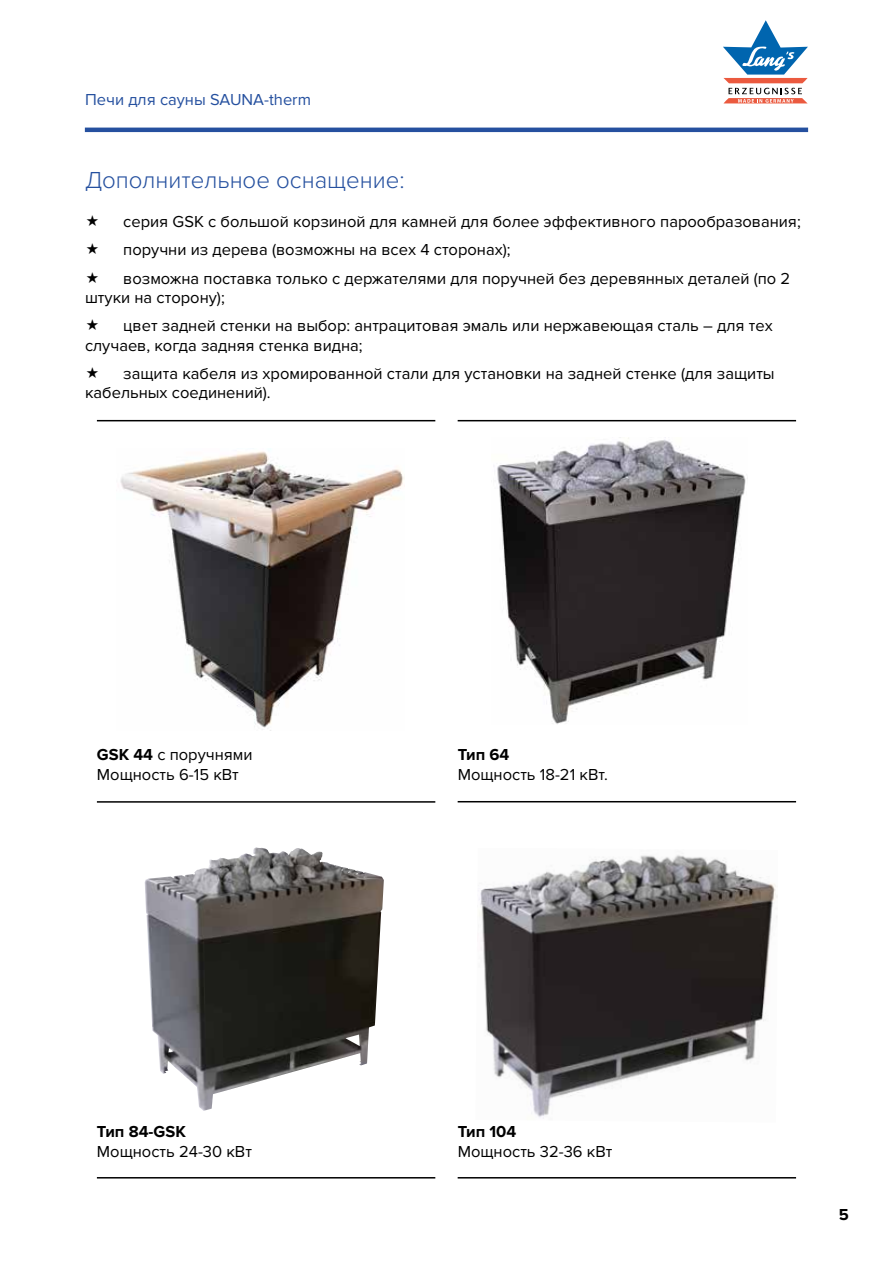
<style>
.page{position:relative;width:893px;height:1263px;background:#fff}
.page>*{position:absolute;margin:0;border:0;box-sizing:border-box;transform-origin:0 0}
.t1{font:300 24px "Proxima Nova";color:#25509f}
.t2{font:16.5px/28px "Proxima Nova";color:#000}
.t3{font:16.5px "Proxima Nova";color:#25509f}
.t4{font:700 16.5px "Proxima Nova";color:#000}
.s1{font-weight:700}
</style>
<div class="page">
<img style="left:497px;top:437px;width:251px;height:287px">
<img style="left:120px;top:451px;width:284px;height:280px">
<img style="left:145px;top:847px;width:239px;height:264px">
<img style="left:479px;top:855px;width:299px;height:264px">
<svg style="left:723px;top:20px;width:85px;height:83px"></svg>
<hr style="left:85px;top:128px;width:723px;height:4px;background:#25509f">
<hr style="left:97px;top:801px;width:338px;height:2px;background:#000">
<hr style="left:97px;top:420px;width:338px;height:1px;background:#000">
<hr style="left:97px;top:1177px;width:338px;height:1px;background:#000">
<hr style="left:458px;top:801px;width:338px;height:1px;background:#000">
<hr style="left:458px;top:420px;width:338px;height:1px;background:#000">
<hr style="left:458px;top:1177px;width:338px;height:1px;background:#000">
<p class="t3" style="left:85px;top:90px;width:228px">Печи для сауны SAUNA-therm</p>
<h1 class="t1" style="left:85px;top:167px;width:321px">Дополнительное оснащение:</h1>
<p class="t2" style="left:123px;top:208px;width:679px">серия GSK с большой корзиной для камней для более эффективного парообразования; поручни из дерева (возможны на всех 4 сторонах);<br>возможна поставка только с держателями для поручней без деревянных деталей (по 2</p>
<p class="t2" style="left:123px;top:284px;width:651px;text-indent:-38px">штуки на сторону);<br>цвет задней стенки на выбор: антрацитовая эмаль или нержавеющая сталь – для тех</p>
<p class="t2" style="left:123px;top:331px;width:653px;text-indent:-38px">случаев, когда задняя стенка видна;<br>защита кабеля из хромированной стали для установки на задней стенке (для защиты</p>
<p class="t2" style="left:85px;top:379px;width:187px">кабельных соединений).</p>
<p class="t2" style="left:97px;top:745px;width:157px;line-height:19.8px"><span class="s1">GSK 44</span> с поручнями<br>Мощность 6-15 кВт</p>
<p class="t4" style="left:97px;top:1122px;width:90px">Тип 84-GSK</p>
<p class="t2" style="left:97px;top:1137px;width:157px">Мощность 24-30 кВт</p>
<p class="t4" style="left:458px;top:745px;width:53px">Тип 64</p>
<p class="t2" style="left:458px;top:761px;width:152px">Мощность 18-21 кВт.</p>
<p class="t4" style="left:458px;top:1122px;width:60px">Тип 104</p>
<p class="t2" style="left:458px;top:1137px;width:156px">Мощность 32-36 кВт</p>
<p class="t4" style="left:839px;top:1205px;width:12px">5</p>
</div>
